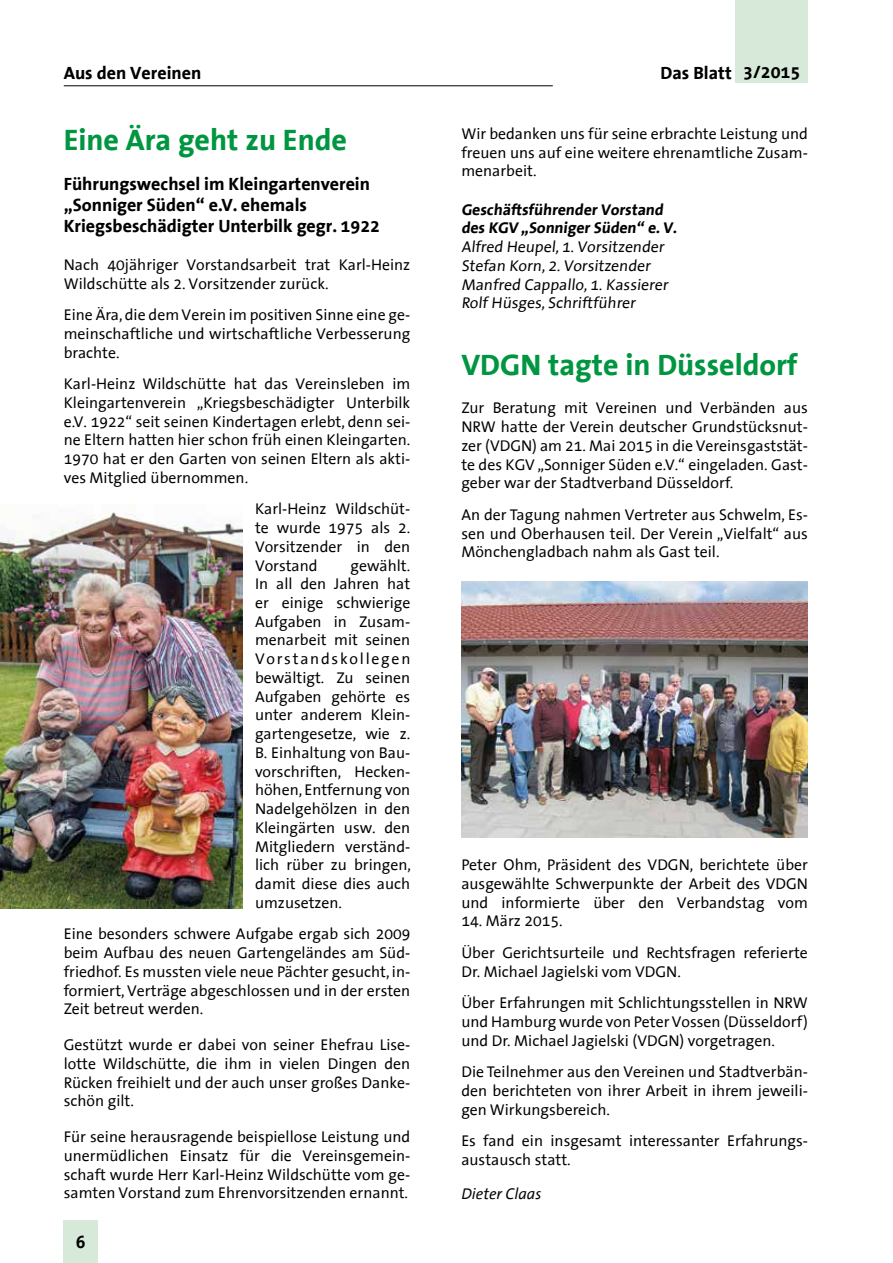
<style>
.page{position:relative;width:893px;height:1263px;background:#fff}
.page>*{position:absolute;margin:0;border:0;box-sizing:border-box;transform-origin:0 0}
.t1{font:700 30px "The Sans Office";color:#009641}
.t2{font:700 18px/21px "The Sans Office";color:#000}
.t3{font:15.75px/18.8px "The Sans Office";color:#000;text-align:justify}
.t4{font:700 15.75px/18.8px "The Sans Office";color:#000}
.t5{font:italic 15.75px "The Sans Office";color:#000}
</style>
<div class="page">
<div style="left:736px;top:0;width:72px;height:83px;background:#d7ead9"></div>
<div style="left:64px;top:1220px;width:34px;height:43px;background:#d7ead9"></div>
<hr style="left:64px;top:85px;width:489px;height:1px;background:#000">
<img style="left:0;top:504px;width:242px;height:404px">
<img style="left:461px;top:581px;width:347px;height:257px">
<p class="t2" style="left:64px;top:63px;width:139px">Aus den Vereinen</p>
<h1 class="t1" style="left:64px;top:124px;width:285px">Eine Ära geht zu Ende</h1>
<p class="t2" style="left:64px;top:174px;width:318px">Führungswechsel im Kleingartenverein „Sonniger Süden“ e.V. ehemals<br>Kriegsbeschädigter Unterbilk gegr. 1922</p>
<p class="t3" style="left:64px;top:256px;width:348px">Nach 40jähriger Vorstandsarbeit trat Karl-Heinz<br>Wildschütte als 2. Vorsitzender zurück.</p>
<p class="t3" style="left:64px;top:306px;width:348px">Eine Ära, die dem Verein im positiven Sinne eine ge&shy;meinschaftliche und wirtschaftliche Verbesserung brachte.</p>
<p class="t3" style="left:64px;top:375px;width:348px">Karl-Heinz Wildschütte hat das Vereinsleben im Kleingartenverein „Kriegsbeschädigter Unterbilk e.V. 1922“ seit seinen Kindertagen erlebt, denn sei&shy;ne Eltern hatten hier schon früh einen Kleingarten.<br>1970 hat er den Garten von seinen Eltern als akti&shy;ves Mitglied übernommen.</p>
<p class="t3" style="left:255px;top:500px;width:157px">Karl-Heinz Wildschüt&shy;te wurde 1975 als 2.<br>Vorsitzender in den Vorstand</p>
<p class="t3" style="left:255px;top:556px;width:158px;text-indent:95px">gewählt.<br>In all den Jahren hat er einige schwierige Aufgaben in Zusam&shy;menarbeit mit seinen Vorstandskollegen bewältigt. Zu seinen Aufgaben gehörte es unter anderem Klein&shy;gartengesetze, wie z.<br>B. Einhaltung von Bau&shy;vorschriften, Hecken&shy;höhen, Entfernung von Nadelgehölzen in den Kleingärten usw. den Mitgliedern verständ&shy;lich rüber zu bringen, damit diese dies auch umzusetzen.</p>
<p class="t3" style="left:64px;top:925px;width:348px">Eine besonders schwere Aufgabe ergab sich 2009 beim Aufbau des neuen Gartengeländes am Süd&shy;friedhof. Es mussten viele neue Pächter gesucht, in&shy;formiert, Verträge abgeschlossen und in der ersten Zeit betreut werden.</p>
<p class="t3" style="left:64px;top:1036px;width:348px">Gestützt wurde er dabei von seiner Ehefrau Lise&shy;lotte Wildschütte, die ihm in vielen Dingen den Rücken freihielt und der auch unser großes Danke&shy;schön gilt.</p>
<p class="t3" style="left:64px;top:1128px;width:348px">Für seine herausragende beispiellose Leistung und unermüdlichen Einsatz für die Vereinsgemein&shy;schaft wurde Herr Karl-Heinz Wildschütte vom ge&shy;samten Vorstand zum Ehrenvorsitzenden ernannt.</p>
<p class="t2" style="left:76px;top:1232px;width:11px">6</p>
<p class="t2" style="left:661px;top:63px;width:141px">Das Blatt 3/2015</p>
<p class="t3" style="left:461px;top:125px;width:348px">Wir bedanken uns für seine erbrachte Leistung und freuen uns auf eine weitere ehrenamtliche Zusam&shy;menarbeit.</p>
<p class="t4" style="left:461px;top:200px;width:219px">Geschäftsführender Vorstand des KGV „Sonniger Süden“ e.V.</p>
<p class="t3" style="left:461px;top:238px;width:210px;text-align:left">Alfred Heupel, 1. Vorsitzender<br>Stefan Korn, 2. Vorsitzender<br>Manfred Cappallo, 1. Kassierer<br>Rolf Hüsges, Schriftführer</p>
<h1 class="t1" style="left:461px;top:349px;width:338px">VDGN tagte in Düsseldorf</h1>
<p class="t3" style="left:461px;top:399px;width:348px">Zur Beratung mit Vereinen und Verbänden aus NRW hatte der Verein deutscher Grundstücksnut&shy;zer (VDGN) am 21. Mai 2015 in die Vereinsgaststät&shy;te des KGV „Sonniger Süden e.V.“ eingeladen. Gast&shy;geber war der Stadtverband Düsseldorf.</p>
<p class="t3" style="left:461px;top:506px;width:348px">An der Tagung nahmen Vertreter aus Schwelm, Es&shy;sen und Oberhausen teil. Der Verein „Vielfalt“ aus Mönchengladbach nahm als Gast teil.</p>
<p class="t3" style="left:461px;top:856px;width:348px">Peter Ohm, Präsident des VDGN, berichtete über ausgewählte Schwerpunkte der Arbeit des VDGN und informierte über den Verbandstag vom</p>
<p class="t3" style="left:461px;top:906px;width:348px;line-height:31.5px">14. März 2015.<br>Über Gerichtsurteile und Rechtsfragen referierte</p>
<p class="t3" style="left:461px;top:956px;width:348px;line-height:31.5px">Dr. Michael Jagielski vom VDGN.<br>Über Erfahrungen mit Schlichtungsstellen in NRW</p>
<p class="t3" style="left:461px;top:1013px;width:348px">und Hamburg wurde von Peter Vossen (Düsseldorf) und Dr. Michael Jagielski (VDGN) vorgetragen.</p>
<p class="t3" style="left:461px;top:1063px;width:348px">Die Teilnehmer aus den Vereinen und Stadtverbän&shy;den berichteten von ihrer Arbeit in ihrem jeweili&shy;gen Wirkungsbereich.</p>
<p class="t3" style="left:461px;top:1132px;width:348px">Es fand ein insgesamt interessanter Erfahrungs&shy;austausch statt.</p>
<p class="t5" style="left:461px;top:1186px;width:82px">Dieter Claas</p>
</div>
